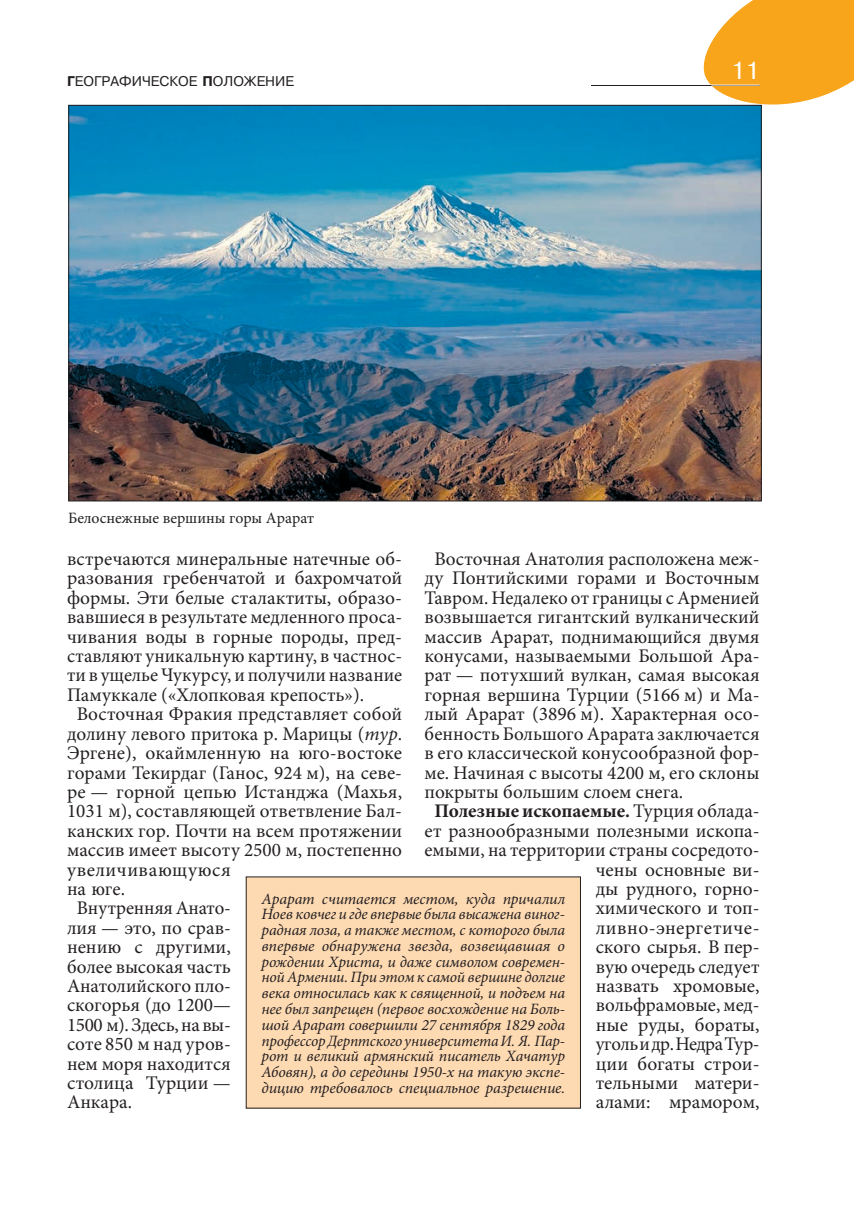
<style>
.page{position:relative;width:854px;height:1231px;background:#fff}
.page>*{position:absolute;margin:0;border:0;box-sizing:border-box;transform-origin:0 0}
.t1{font:24.5px "A Classic Pragmatica";color:#fff}
.t2{font:19.25px "Minion Pro";color:#231f20}
.t3{font:700 19.25px "Minion Pro";letter-spacing:-.005em;color:#231f20}
.t4{font:19.25px "Minion Pro";letter-spacing:-.02em;color:#231f20}
.t5{font:19.25px "Minion Pro";letter-spacing:.025em;color:#231f20}
.t6{font:19.25px "Minion Pro";letter-spacing:.03em;color:#231f20}
.t7{font:italic 15.75px/15.8px "Minion Pro";letter-spacing:-.01em;color:#231f20;text-align:justify}
.t8{font:15.75px "Minion Pro";color:#231f20}
.t9{font:14px "A Classic Pragmatica";color:#231f20}
.s1{font-weight:700}
.s2{font-style:italic}
.s3{font-weight:400}
</style>
<div class="page">
<hr style="left:591px;top:85px;width:168px;height:1px;background:#231f20">
<svg style="left:696px;top:0;width:157px;height:109px"></svg>
<img style="left:70px;top:107px;width:689px;height:392px">
<div style="left:246px;top:876px;width:334px;height:231px;background:#fedab3"></div>
<p class="t9" style="left:67px;top:74px;width:228px"><span class="s1">Г</span>еографическое <span class="s1">п</span>оложение</p>
<p class="t8" style="left:68px;top:507px;width:247px">Белоснежные вершины горы Арарат</p>
<p class="t1" style="left:731px;top:58px;width:30px">11</p>
<p class="t2" style="left:67px;top:546px;width:336px">встречаются минеральные натечные об-</p>
<p class="t2" style="left:67px;top:565px;width:336px">разования гребенчатой и бахромчатой</p>
<p class="t2" style="left:67px;top:584px;width:336px">формы. Эти белые сталактиты, образо-</p>
<p class="t2" style="left:67px;top:604px;width:336px">вавшиеся в результате медленного проса-</p>
<p class="t2" style="left:67px;top:623px;width:336px">чивания воды в горные породы, пред-</p>
<p class="t2" style="left:67px;top:643px;width:336px">ставляют уникальную картину, в частнос-</p>
<p class="t2" style="left:67px;top:662px;width:336px">ти в ущельеЧукурсу, и получили название</p>
<p class="t2" style="left:67px;top:681px;width:298px">Памуккале («Хлопковая крепость»).</p>
<p class="t2" style="left:77px;top:701px;width:326px">Восточная Фракия представляет собой</p>
<p class="t2" style="left:67px;top:720px;width:336px">долину левого притока р. Марицы (<span class="s2">тур</span>.</p>
<p class="t2" style="left:67px;top:740px;width:336px">Эргене), окаймленную на юго-востоке</p>
<p class="t2" style="left:67px;top:759px;width:336px">горами Текирдаг (Ганос, 924 м), на севе-</p>
<p class="t2" style="left:67px;top:778px;width:336px">ре — горной цепью Истанджа (Махья,</p>
<p class="t2" style="left:67px;top:798px;width:336px">1031 м), составляющей ответвление Бал-</p>
<p class="t2" style="left:67px;top:817px;width:336px">канских гор. Почти на всем протяжении</p>
<p class="t2" style="left:67px;top:837px;width:336px">массив имеет высоту 2500 м, постепенно</p>
<p class="t6" style="left:67px;top:856px;width:165px">увеличивающуюся</p>
<p class="t2" style="left:67px;top:875px;width:60px">на юге.</p>
<p class="t2" style="left:77px;top:895px;width:153px">ВнутренняяАнато-</p>
<p class="t2" style="left:67px;top:914px;width:165px">лия — это, по срав-</p>
<p class="t2" style="left:67px;top:934px;width:165px">нению с другими,</p>
<p class="t2" style="left:67px;top:953px;width:165px">более высокая часть</p>
<p class="t2" style="left:67px;top:972px;width:163px">Анатолийского пло-</p>
<p class="t2" style="left:67px;top:992px;width:165px">скогорья (до 1200—</p>
<p class="t4" style="left:67px;top:1011px;width:163px">1500 м). Здесь,на вы-</p>
<p class="t2" style="left:67px;top:1031px;width:165px">соте 850 м над уров-</p>
<p class="t2" style="left:67px;top:1050px;width:165px">нем моря находится</p>
<p class="t2" style="left:67px;top:1069px;width:165px">столица Турции —</p>
<p class="t2" style="left:67px;top:1089px;width:67px">Анкара.</p>
<p class="t2" style="left:434px;top:546px;width:326px">Восточная Анатолия расположена меж-</p>
<p class="t2" style="left:424px;top:565px;width:336px">ду Понтийскими горами и Восточным</p>
<p class="t2" style="left:424px;top:584px;width:336px">Тавром. Недалеко от границы с Арменией</p>
<p class="t2" style="left:424px;top:604px;width:336px">возвышается гигантский вулканический</p>
<p class="t2" style="left:424px;top:623px;width:336px">массив Арарат, поднимающийся двумя</p>
<p class="t2" style="left:424px;top:643px;width:336px">конусами, называемыми Большой Ара-</p>
<p class="t2" style="left:424px;top:662px;width:336px">рат — потухший вулкан, самая высокая</p>
<p class="t2" style="left:424px;top:681px;width:336px">горная вершина Турции (5166 м) и Ма-</p>
<p class="t2" style="left:424px;top:701px;width:336px">лый Арарат (3896 м). Характерная осо-</p>
<p class="t2" style="left:424px;top:720px;width:336px">бенность Большого Арарата заключается</p>
<p class="t2" style="left:424px;top:740px;width:336px">в его классической конусообразной фор-</p>
<p class="t2" style="left:424px;top:759px;width:336px">ме. Начиная с высоты 4200 м, его склоны</p>
<p class="t2" style="left:424px;top:778px;width:260px">покрыты большим слоем снега.</p>
<p class="t3" style="left:434px;top:797px;width:326px">Полезные ископаемые. <span class="s3">Турция облада-</span></p>
<p class="t2" style="left:424px;top:817px;width:334px">ет разнообразными полезными ископа-</p>
<p class="t2" style="left:424px;top:837px;width:336px">емыми, на территории страны сосредото-</p>
<p class="t2" style="left:595px;top:856px;width:163px">чены основные ви-</p>
<p class="t2" style="left:595px;top:875px;width:165px">ды рудного, горно-</p>
<p class="t2" style="left:595px;top:895px;width:165px">химического и топ-</p>
<p class="t5" style="left:595px;top:914px;width:163px">ливно-энергетиче-</p>
<p class="t2" style="left:595px;top:934px;width:165px">ского сырья. В пер-</p>
<p class="t2" style="left:595px;top:953px;width:165px">вую очередь следует</p>
<p class="t2" style="left:595px;top:972px;width:165px">назвать хромовые,</p>
<p class="t2" style="left:595px;top:992px;width:165px">вольфрамовые, мед-</p>
<p class="t2" style="left:595px;top:1011px;width:165px">ные руды, бораты,</p>
<p class="t2" style="left:595px;top:1031px;width:163px">угольидр.НедраТур-</p>
<p class="t2" style="left:595px;top:1050px;width:165px">ции богаты строи-</p>
<p class="t2" style="left:595px;top:1069px;width:163px">тельными матери-</p>
<p class="t2" style="left:595px;top:1089px;width:165px">алами: мрамором,</p>
<p class="t7" style="left:261px;top:890px;width:305px">Арарат считается местом, куда причалил Ноев ковчег и где впервые была высажена виног&shy;радная лоза, а также местом, с которого была впервые обнаружена звезда, возвещавшая о рождении Христа, и даже символом современ&shy;ной Армении. При этом к самой вершине долгие века относилась как к священной, и подъем на нее был запрещен (первое восхождение на Боль&shy;шой Арарат совершили 27 сентября 1829 года профессор Дерптского университета И. Я. Пар&shy;рот и великий армянский писатель Хачатур Абовян), а до середины 1950-х на такую экспе&shy;дицию требовалось специальное разрешение.</p>
</div>
